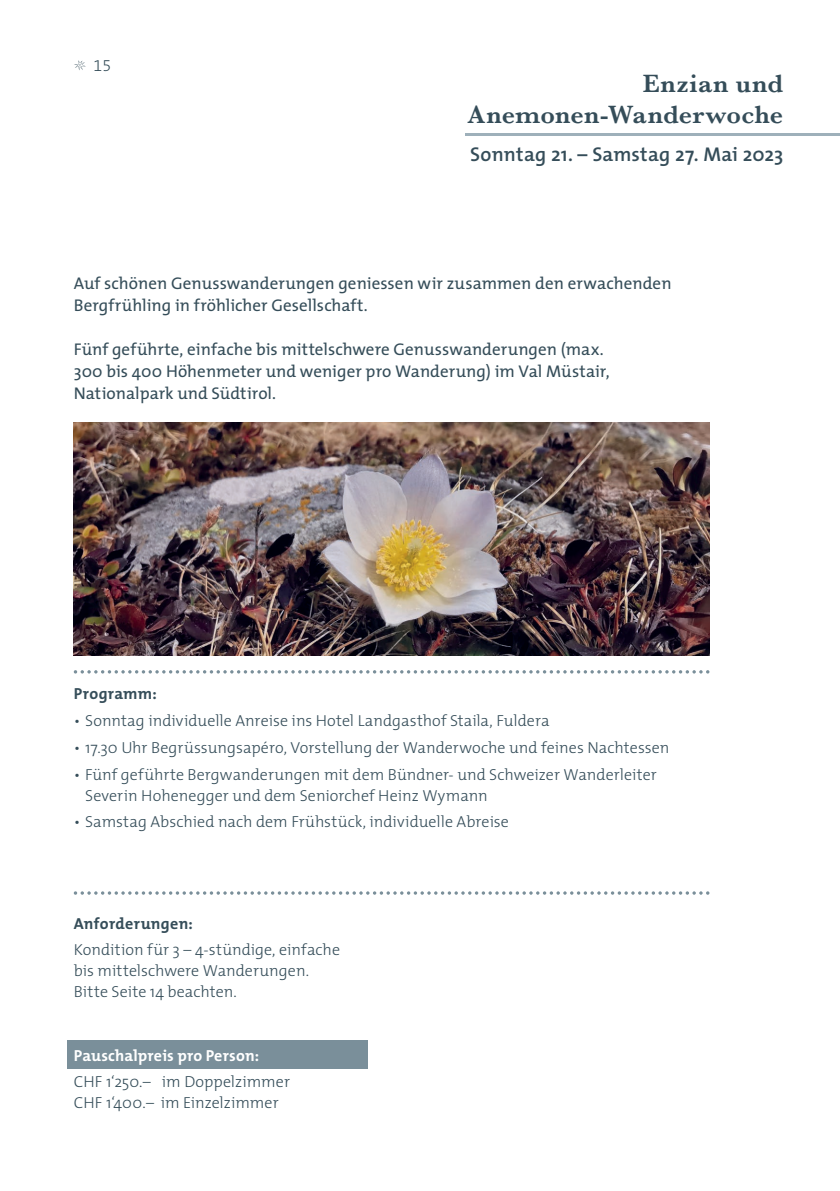
<style>
.page{position:relative;width:840px;height:1191px;background:#fff}
.page>*{position:absolute;margin:0;border:0;box-sizing:border-box;transform-origin:0 0}
.t1{font:600 26px/30px "Baskerville";letter-spacing:.015em;color:#354d59;text-align:right}
.t2{font:600 20px "The Mix";letter-spacing:.01em;color:#354d59}
.t3{font:17px/22px "The Mix";letter-spacing:.005em;color:#354d59}
.t4{font:300 16px/21px "The Mix";letter-spacing:.005em;color:#354d59}
.t5{font:700 16px "The Mix";letter-spacing:.02em;color:#354d59}
.t6{font:700 16px "The Mix";letter-spacing:.01em;color:#fff}
.t7{font:16px "The Mix Light Expert";color:#354d59}
</style>
<div class="page">
<svg style="left:74px;top:60px;width:12px;height:10px"></svg>
<img style="left:74px;top:422px;width:635px;height:233px">
<div style="left:67px;top:1040px;width:300px;height:28px;background:#7a8f9a"></div>
<hr style="left:465px;top:133px;width:374px;height:2px;background:#9eb0ba">
<svg style="left:74px;top:670px;width:635px;height:3px"></svg>
<svg style="left:74px;top:891px;width:635px;height:3px"></svg>
<p class="t7" style="left:93px;top:53px;width:19px">15</p>
<h1 class="t1" style="left:467px;top:69px;width:317px">Enzian und<br>Anemonen-Wanderwoche</h1>
<p class="t2" style="left:470px;top:138px;width:314px">Sonntag 21. – Samstag 27. Mai 2023</p>
<p class="t3" style="left:74px;top:271px;width:599px">Auf schönen Genusswanderungen geniessen wir zusammen den erwachenden<br>Bergfrühling in fröhlicher Gesellschaft.</p>
<p class="t3" style="left:74px;top:337px;width:537px">Fünf geführte, einfache bis mittelschwere Genusswanderungen (max.<br>300 bis 400 Höhenmeter und weniger pro Wanderung) im Val Müstair,<br>Nationalpark und Südtirol.</p>
<p class="t5" style="left:74px;top:680px;width:85px">Programm:</p>
<p class="t4" style="left:74px;top:709px;width:477px">• Sonntag individuelle Anreise ins Hotel Landgasthof Staila, Fuldera</p>
<p class="t4" style="left:74px;top:736px;width:597px">• 17.30 Uhr Begrüssungsapéro, Vorstellung der Wanderwoche und feines Nachtessen</p>
<p class="t4" style="left:85px;top:763px;width:573px;text-indent:-11px">• Fünf geführte Bergwanderungen mit dem Bündner- und Schweizer Wanderleiter<br>Severin Hohenegger und dem Seniorchef Heinz Wymann</p>
<p class="t4" style="left:74px;top:810px;width:436px">• Samstag Abschied nach dem Frühstück, individuelle Abreise</p>
<p class="t5" style="left:74px;top:910px;width:121px">Anforderungen:</p>
<p class="t4" style="left:74px;top:939px;width:268px">Kondition für 3 – 4-stündige, einfache bis mittelschwere Wanderungen.<br>Bitte Seite 14 beachten.</p>
<p class="t6" style="left:74px;top:1041px;width:187px">Pauschalpreis pro Person:</p>
<p class="t4" style="left:74px;top:1071px;width:218px">CHF 1‘250.– im Doppelzimmer<br>CHF 1‘400.– im Einzelzimmer</p>
</div>
